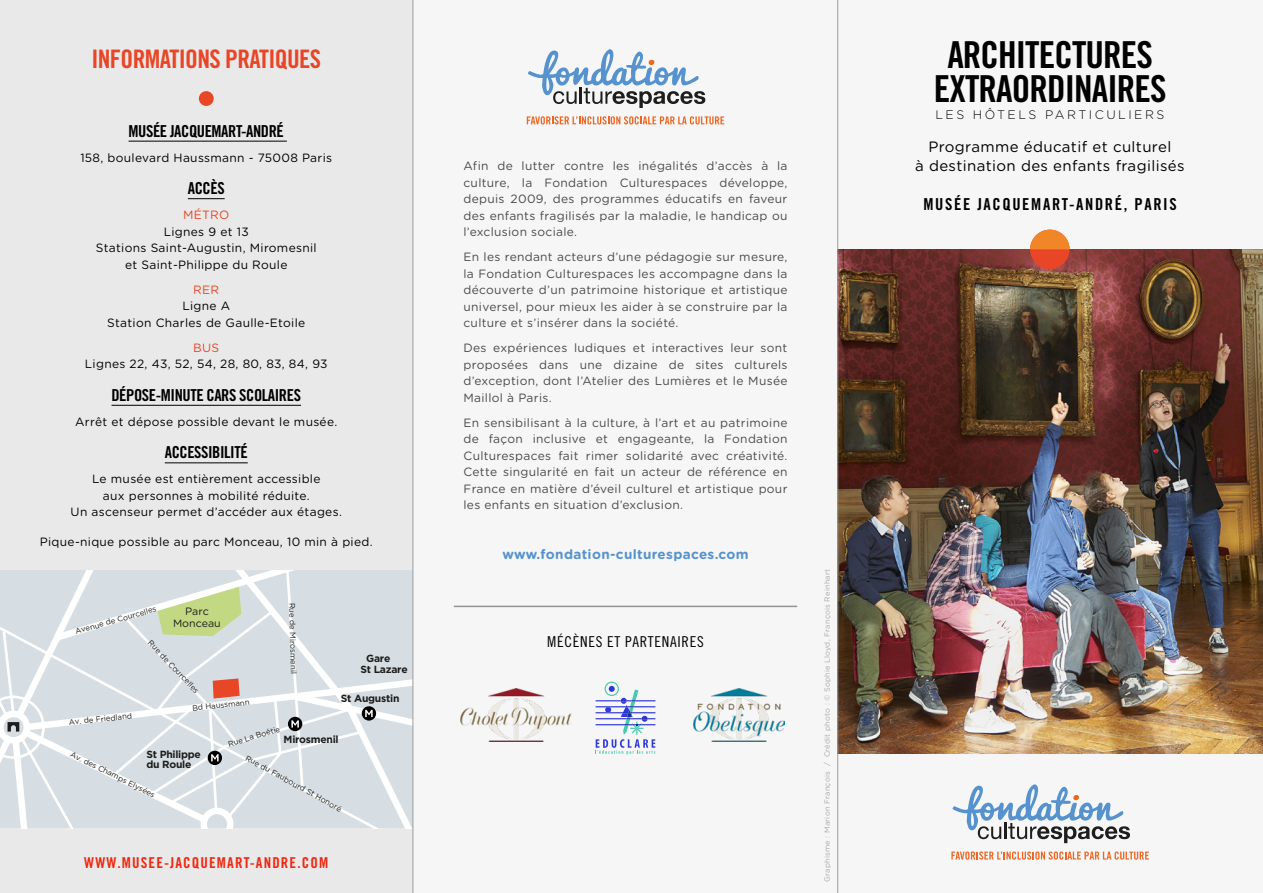
<style>
.page{position:relative;width:1263px;height:893px;background:#f6f6f6}
.page>*{position:absolute;margin:0;border:0;box-sizing:border-box;transform-origin:0 0}
.t1{font:37.2px/34.5px "Trade Gothic Bold Cond Twenty";letter-spacing:-.025em;color:#000;text-align:center}
.t2{font:25.5px "Trade Gothic Bold Cond Twenty";letter-spacing:-.025em;color:#e84626}
.t3{font:16.5px "Trade Gothic Bold Cond Twenty";letter-spacing:-.025em;color:#000}
.t4{font:16.5px "Trade Gothic Bold Cond Twenty";letter-spacing:.1em;color:#000}
.t5{font:15px/19.5px "Gotham Rounded";letter-spacing:.025em;color:#000;text-align:center}
.t6{font:15px "Trade Gothic Bold Cond Twenty";letter-spacing:.075em;color:#ef2811}
.t7{font:15px "Trade Gothic Cond Eighteen";letter-spacing:.05em;color:#000}
.t8{font:700 13.5px "Gotham Rounded";letter-spacing:.025em;color:#5692ce}
.t9{font:300 12.3px "Gotham Rounded";letter-spacing:.2em;color:#000}
.t10{font:12px/16.5px "Gotham Rounded";letter-spacing:.025em;color:#4a4a49;text-align:justify}
.t11{font:12px/16.5px "Gotham Rounded";letter-spacing:.025em;color:#000;text-align:center}
.t12{font:12px "Gotham Rounded";letter-spacing:.025em;color:#e84626}
.t13{font:10.65px/11.7px "Gotham Rounded";color:#1d1d1b;text-align:center}
.t14{font:700 10.35px/10.4px "Gotham";letter-spacing:-.025em;color:#1d1d1b}
.t15{font:7.8px "Gotham";color:#1d1d1b}
.t16{font:7.5px "Gotham Rounded";letter-spacing:.025em;color:#a8a8a7}
</style>
<div class="page">
<div style="left:0;top:0;width:413px;height:893px;background:#e9e9e9"></div>
<img style="left:838px;top:249px;width:425px;height:504px">
<svg style="left:0;top:570px;width:412px;height:258px"></svg>
<div style="left:199px;top:91px;width:15px;height:15px;background:#e84626;border-radius:50%"></div>
<svg style="left:952px;top:784px;width:178px;height:59px"></svg>
<svg style="left:951px;top:851px;width:198px;height:9px"></svg>
<svg style="left:528px;top:49px;width:177px;height:59px"></svg>
<svg style="left:527px;top:116px;width:197px;height:8px"></svg>
<hr style="left:454px;top:606px;width:343px;height:1px;background:#949494">
<img style="left:693px;top:688px;width:92px;height:53px">
<svg style="left:596px;top:682px;width:59px;height:73px"></svg>
<hr style="left:413px;top:0;width:1px;height:893px;background:#9d9d9c">
<hr style="left:837px;top:0;width:1px;height:893px;background:#9d9d9c">
<img style="left:460px;top:688px;width:112px;height:53px">
<hr style="left:129px;top:141px;width:158px;height:1px;background:#000">
<hr style="left:188px;top:198px;width:37px;height:1px;background:#000">
<hr style="left:111px;top:405px;width:190px;height:1px;background:#000">
<hr style="left:165px;top:462px;width:83px;height:1px;background:#000">
<div style="left:1030px;top:230px;width:39px;height:39px;background:#e84626;border-radius:50%"></div>
<svg style="left:1030px;top:230px;width:39px;height:19px"></svg>
<h2 class="t2" style="left:91px;top:43px;width:231px">INFORMATIONS PRATIQUES</h2>
<h3 class="t3" style="left:129px;top:121px;width:157px">MUSÉE JACQUEMART-ANDRÉ</h3>
<p class="t11" style="left:80px;top:149px;width:253px">158, boulevard Haussmann - 75008 Paris</p>
<h3 class="t3" style="left:188px;top:178px;width:38px">ACCÈS</h3>
<p class="t12" style="left:183px;top:207px;width:48px">MÉTRO</p>
<p class="t11" style="left:96px;top:223px;width:222px">Lignes 9 et 13<br>Stations Saint-Augustin, Miromesnil et Saint-Philippe du Roule</p>
<p class="t12" style="left:193px;top:281px;width:27px">RER</p>
<p class="t11" style="left:107px;top:297px;width:200px">Ligne A<br>Station Charles de Gaulle-Etoile</p>
<p class="t12" style="left:193px;top:339px;width:28px">BUS</p>
<p class="t11" style="left:85px;top:355px;width:244px">Lignes 22, 43, 52, 54, 28, 80, 83, 84, 93</p>
<h3 class="t3" style="left:111px;top:385px;width:191px">DÉPOSE-MINUTE CARS SCOLAIRES</h3>
<p class="t11" style="left:75px;top:413px;width:263px">Arrêt et dépose possible devant le musée.</p>
<h3 class="t3" style="left:165px;top:442px;width:85px">ACCESSIBILITÉ</h3>
<p class="t11" style="left:71px;top:470px;width:273px">Le musée est entièrement accessible<br>aux personnes à mobilité réduite.<br>Un ascenseur permet d’accéder aux étages.</p>
<p class="t11" style="left:40px;top:533px;width:334px">Pique-nique possible au parc Monceau, 10 min à pied.</p>
<p class="t15" style="left:297px;top:603px;width:73px;rotate:89deg">Rue de Mirosmenil</p>
<p class="t15" style="left:74px;top:627px;width:86px;rotate:-16deg">Avenue de Courcelles</p>
<p class="t15" style="left:153px;top:638px;width:71px;rotate:46deg">Rue de Courcelles</p>
<p class="t15" style="left:68px;top:717px;width:65px;rotate:-6deg">Av. de Friedland</p>
<p class="t15" style="left:73px;top:749px;width:95px;rotate:26deg">Av. des Champs Elysées</p>
<p class="t13" style="left:173px;top:605px;width:49px">Parc<br>Monceau</p>
<p class="t14" style="left:361px;top:653px;width:49px;text-indent:6px">Gare<br>St Lazare</p>
<p class="t14" style="left:341px;top:693px;width:60px">St Augustin</p>
<p class="t15" style="left:192px;top:703px;width:59px;rotate:-6deg">Bd Haussmann</p>
<p class="t15" style="left:227px;top:739px;width:55px;rotate:-17deg">Rue La Boétie</p>
<p class="t14" style="left:284px;top:734px;width:57px">Mirosmenil</p>
<p class="t14" style="left:146px;top:749px;width:56px">St Philippe du Roule</p>
<p class="t15" style="left:249px;top:753px;width:110px;rotate:29deg">Rue du Faubourd St Honoré</p>
<p class="t6" style="left:84px;top:854px;width:245px">WWW.MUSEE-JACQUEMART-ANDRE.COM</p>
<p class="t10" style="left:463px;top:157px;width:326px">Afin de lutter contre les inégalités d’accès à la culture, la Fondation Culturespaces développe, depuis 2009, des programmes éducatifs en faveur des enfants fragilisés par la maladie, le handicap ou l’exclusion sociale.</p>
<p class="t10" style="left:463px;top:248px;width:325px">En les rendant acteurs d’une pédagogie sur mesure, la Fondation Culturespaces les accompagne dans la découverte d’un patrimoine historique et artistique universel, pour mieux les aider à se construire par la culture et s’insérer dans la société.</p>
<p class="t10" style="left:463px;top:339px;width:325px">Des expériences ludiques et interactives leur sont proposées dans une dizaine de sites culturels d’exception, dont l’Atelier des Lumières et le Musée Maillol à Paris.</p>
<p class="t10" style="left:463px;top:414px;width:325px">En sensibilisant à la culture, à l’art et au patrimoine de façon inclusive et engageante, la Fondation Culturespaces fait rimer solidarité avec créativité.<br>Cette singularité en fait un acteur de référence en France en matière d’éveil culturel et artistique pour les enfants en situation d’exclusion.</p>
<p class="t8" style="left:502px;top:545px;width:248px">www.fondation-culturespaces.com</p>
<p class="t7" style="left:547px;top:633px;width:158px">MÉCÈNES ET PARTENAIRES</p>
<p class="t16" style="left:822px;top:882px;width:314px;rotate:-90deg">Graphisme : Marion François / Crédit photo : © Sophie Lloyd, François Reinhart</p>
<h1 class="t1" style="left:934px;top:37px;width:234px">ARCHITECTURES<br>EXTRAORDINAIRES</h1>
<p class="t9" style="left:935px;top:106px;width:230px">LES HÔTELS PARTICULIERS</p>
<p class="t5" style="left:915px;top:136px;width:271px">Programme éducatif et culturel<br>à destination des enfants fragilisés</p>
<h3 class="t4" style="left:923px;top:194px;width:255px">MUSÉE JACQUEMART-ANDRÉ, PARIS</h3>
</div>
